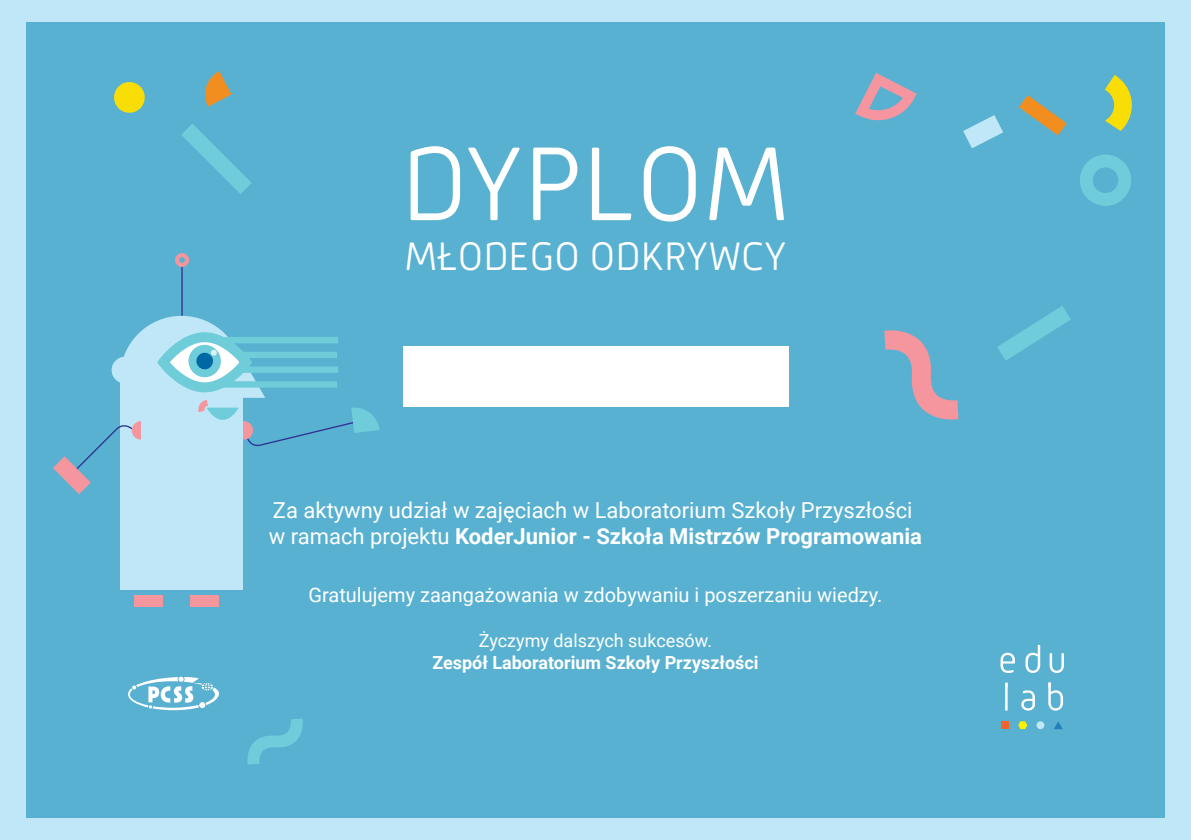
<style>
.page{position:relative;width:1191px;height:840px;background:#fff}
.page>*{position:absolute;margin:0;border:0;box-sizing:border-box;transform-origin:0 0}
.t1{font:300 107.2px "Mic 32 New Rounded";color:#fff}
.t2{font:300 40.6px "Mic 32 New Rounded";color:#fff}
.t3{font:22px/26.4px "Roboto";color:#fff}
.t4{font:20px "Roboto";color:#fff}
.t5{font:700 18px "Roboto";color:#fff}
.t6{font:18px "Roboto";color:#fff}
.s1{font-weight:700}
</style>
<div class="page">
<div style="left:0;top:0;width:1191px;height:839px;background:#bfe7f7"></div>
<div style="left:26px;top:22px;width:1138px;height:795px;background:#58b1d0"></div>
<div style="left:403px;top:346px;width:385px;height:60px;background:#fff"></div>
<svg style="left:128px;top:676px;width:91px;height:33px"></svg>
<hr style="left:181px;top:265px;width:2px;height:56px;background:#2e3092">
<div style="left:121px;top:377px;width:122px;height:212px;background:#bfe7f7"></div>
<div style="left:120px;top:315px;width:123px;height:123px;background:#bfe7f7;border-radius:50%"></div>
<div style="left:112px;top:356px;width:26px;height:27px;background:#bfe7f7;border-radius:50%"></div>
<div style="left:219px;top:337px;width:119px;height:6px;background:#6fccd9"></div>
<svg style="left:53px;top:411px;width:88px;height:83px"></svg>
<div style="left:175px;top:253px;width:14px;height:14px;border:10px solid #f5959d;border-radius:50%"></div>
<div style="left:135px;top:595px;width:28px;height:11px;background:#f5959d"></div>
<div style="left:190px;top:595px;width:29px;height:11px;background:#f5959d"></div>
<svg style="left:163px;top:337px;width:83px;height:50px"></svg>
<div style="left:158px;top:332px;width:93px;height:60px;border:10px solid #6fccd9;border-radius:50%"></div>
<svg style="left:188px;top:344px;width:33px;height:33px"></svg>
<svg style="left:195px;top:349px;width:184px;height:98px"></svg>
<svg style="left:114px;top:82px;width:31px;height:31px"></svg>
<svg style="left:997px;top:306px;width:74px;height:54px"></svg>
<svg style="left:963px;top:115px;width:40px;height:33px"></svg>
<svg style="left:1019px;top:95px;width:47px;height:40px"></svg>
<svg style="left:181px;top:124px;width:70px;height:70px"></svg>
<svg style="left:247px;top:718px;width:56px;height:46px"></svg>
<svg style="left:884px;top:330px;width:74px;height:90px"></svg>
<svg style="left:855px;top:73px;width:62px;height:47px"></svg>
<svg style="left:205px;top:71px;width:26px;height:36px"></svg>
<svg style="left:1104px;top:75px;width:28px;height:56px"></svg>
<svg style="left:1080px;top:154px;width:51px;height:52px"></svg>
<svg style="left:1000px;top:652px;width:15px;height:20px"></svg>
<svg style="left:1025px;top:644px;width:15px;height:28px"></svg>
<svg style="left:1049px;top:653px;width:15px;height:19px"></svg>
<svg style="left:1021px;top:690px;width:14px;height:20px"></svg>
<svg style="left:1048px;top:682px;width:15px;height:28px"></svg>
<svg style="left:1005px;top:682px;width:2px;height:28px"></svg>
<div style="left:1001px;top:720px;width:8px;height:8px;background:#f2642b"></div>
<svg style="left:1018px;top:721px;width:9px;height:7px"></svg>
<div style="left:1036px;top:721px;width:8px;height:7px;background:#bfe7f7;border-radius:50%"></div>
<svg style="left:1054px;top:721px;width:8px;height:7px"></svg>
<h1 class="t1" style="left:401px;top:122px;width:390px">DYPLOM</h1>
<h2 class="t2" style="left:404px;top:233px;width:383px">MŁODEGO ODKRYWCY</h2>
<p class="t3" style="left:269px;top:496px;width:654px">Za aktywny udział w zajęciach w Laboratorium Szkoły Przyszłości w ramach projektu <span class="s1">KoderJunior - Szkoła Mistrzów Programowania</span></p>
<p class="t4" style="left:308px;top:583px;width:575px">Gratulujemy zaangażowania w zdobywaniu i poszerzaniu wiedzy.</p>
<p class="t6" style="left:479px;top:630px;width:235px">Życzymy dalszych sukcesów.</p>
<p class="t5" style="left:432px;top:652px;width:328px">Zespół Laboratorium Szkoły Przyszłości</p>
</div>
